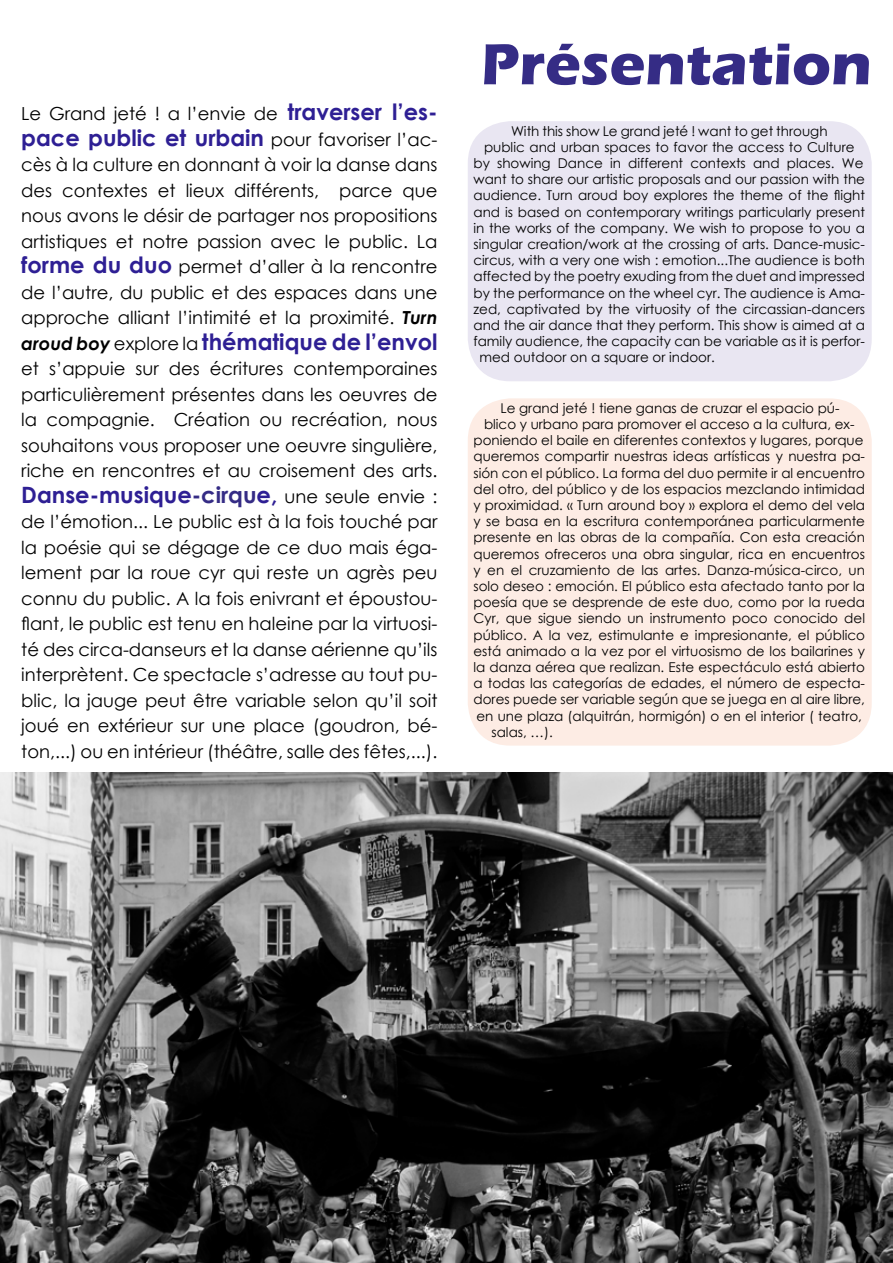
<style>
.page{position:relative;width:893px;height:1263px;background:#fff}
.page>*{position:absolute;margin:0;border:0;box-sizing:border-box;transform-origin:0 0}
.t1{font:700 60px "Eras ITC";color:#352c85}
.t2{font:700 22.5px "Century Gothic";color:#2e1f94}
.t3{font:18px/25.5px "Century Gothic";color:#000;text-align:justify}
.t4{font:13.5px "Century Gothic";color:#000}
.s1{font-weight:700;font-size:22.5px;color:#2e1f94}
.s2{font-weight:400;font-size:18px;color:#000}
.s3{font-weight:700;font-style:italic}
.s4{font-style:italic;font-size:18px;color:#000}
.s5{color:#352c85}
</style>
<div class="page">
<img style="left:0;top:773px;width:893px;height:490px">
<div style="left:468px;top:121px;width:404px;height:260px;background:#e9e6f2;border-radius:43px"></div>
<div style="left:468px;top:398px;width:404px;height:348px;background:#fdece4;border-radius:43px"></div>
<h3 class="t3" style="left:21px;top:101px;width:418px">Le Grand jeté ! a l’envie de <span class="s1">traverser l’es-</span></h3>
<h2 class="t2" style="left:21px;top:121px;width:418px">pace public et urbain <span class="s2">pour favoriser l’ac-</span></h2>
<p class="t3" style="left:21px;top:152px;width:418px">cès à la culture en donnant à voir la danse dans des contextes et lieux différents, parce que nous avons le désir de partager nos propositions artistiques et notre passion avec le public. La <span class="s1">forme du duo</span> permet d’aller à la rencontre de l’autre, du public et des espaces dans une approche alliant l’intimité et la proximité. <span class="s3">Turn</span></p>
<h2 class="t2" style="left:21px;top:325px;width:418px"><span class="s4">aroud boy</span> <span class="s2">explore la</span> thématique de l’envol</h2>
<h3 class="t3" style="left:21px;top:356px;width:418px">et s’appuie sur des écritures contemporaines particulièrement présentes dans les oeuvres de la compagnie. Création ou recréation, nous souhaitons vous proposer une oeuvre singulière, riche en rencontres et au croisement des arts.</h3>
<h2 class="t2" style="left:21px;top:478px;width:418px">Danse-musique<span class="s5">-cirqu</span>e, <span class="s2">une seule envie :</span></h2>
<p class="t3" style="left:21px;top:509px;width:418px">de l’émotion... Le public est à la fois touché par la poésie qui se dégage de ce duo mais éga&shy;lement par la roue cyr qui reste un agrès peu connu du public. A la fois enivrant et époustou&shy;flant, le public est tenu en haleine par la virtuosi&shy;té des circa-danseurs et la danse aérienne qu’ils interprètent. Ce spectacle s’adresse au tout pu&shy;blic, la jauge peut être variable selon qu’il soit joué en extérieur sur une place (goudron, bé&shy;ton,...) ou en intérieur (théâtre, salle des fêtes,...).</p>
<h1 class="t1" style="left:481px;top:30px;width:392px">Présentation</h1>
<p class="t4" style="left:511px;top:121px;width:318px">With this show Le grand jeté ! want to get through</p>
<p class="t4" style="left:484px;top:137px;width:372px">public and urban spaces to favor the access to Culture</p>
<p class="t4" style="left:473px;top:154px;width:392px">by showing Dance in different contexts and places. We</p>
<p class="t4" style="left:473px;top:170px;width:393px">want to share our artistic proposals and our passion with the</p>
<p class="t4" style="left:473px;top:186px;width:393px">audience. Turn aroud boy explores the theme of the flight</p>
<p class="t4" style="left:473px;top:202px;width:393px">and is based on contemporary writings particularly present</p>
<p class="t4" style="left:473px;top:218px;width:393px">in the works of the company. We wish to propose to you a</p>
<p class="t4" style="left:473px;top:235px;width:393px">singular creation/work at the crossing of arts. Dance-music-</p>
<p class="t4" style="left:473px;top:251px;width:393px">circus, with a very one wish : emotion...The audience is both</p>
<p class="t4" style="left:473px;top:267px;width:393px">affected by the poetry exuding from the duet and impressed</p>
<p class="t4" style="left:473px;top:283px;width:393px">by the performance on the wheel cyr. The audience is Ama-</p>
<p class="t4" style="left:473px;top:299px;width:393px">zed, captivated by the virtuosity of the circassian-dancers</p>
<p class="t4" style="left:473px;top:316px;width:393px">and the air dance that they perform. This show is aimed at a</p>
<p class="t4" style="left:473px;top:332px;width:393px">family audience, the capacity can be variable as it is perfor-</p>
<p class="t4" style="left:479px;top:348px;width:237px">med outdoor on a square or indoor.</p>
<p class="t4" style="left:500px;top:398px;width:341px">Le grand jeté ! tiene ganas de cruzar el espacio pú-</p>
<p class="t4" style="left:484px;top:415px;width:372px">blico y urbano para promover el acceso a la cultura, ex-</p>
<p class="t4" style="left:473px;top:431px;width:391px">poniendo el baile en diferentes contextos y lugares, porque</p>
<p class="t4" style="left:473px;top:447px;width:393px">queremos compartir nuestras ideas artísticas y nuestra pa-</p>
<p class="t4" style="left:473px;top:463px;width:393px">sión con el público. La forma del duo permite ir al encuentro</p>
<p class="t4" style="left:473px;top:479px;width:393px">del otro, del público y de los espacios mezclando intimidad</p>
<p class="t4" style="left:473px;top:496px;width:393px">y proximidad. « Turn around boy » explora el demo del vela</p>
<p class="t4" style="left:473px;top:512px;width:393px">y se basa en la escritura contemporánea particularmente</p>
<p class="t4" style="left:473px;top:528px;width:393px">presente en las obras de la compañía. Con esta creación</p>
<p class="t4" style="left:473px;top:544px;width:393px">queremos ofreceros una obra singular, rica en encuentros</p>
<p class="t4" style="left:473px;top:560px;width:393px">y en el cruzamiento de las artes. Danza-música-circo, un</p>
<p class="t4" style="left:473px;top:577px;width:393px">solo deseo : emoción. El público esta afectado tanto por la</p>
<p class="t4" style="left:473px;top:593px;width:393px">poesía que se desprende de este duo, como por la rueda</p>
<p class="t4" style="left:473px;top:609px;width:393px">Cyr, que sigue siendo un instrumento poco conocido del</p>
<p class="t4" style="left:473px;top:625px;width:393px">público. A la vez, estimulante e impresionante, el público</p>
<p class="t4" style="left:473px;top:641px;width:393px">está animado a la vez por el virtuosismo de los bailarines y</p>
<p class="t4" style="left:473px;top:658px;width:393px">la danza aérea que realizan. Este espectáculo está abierto</p>
<p class="t4" style="left:473px;top:674px;width:393px">a todas las categorías de edades, el número de especta-</p>
<p class="t4" style="left:473px;top:690px;width:393px">dores puede ser variable según que se juega en al aire libre,</p>
<p class="t4" style="left:476px;top:706px;width:387px">en une plaza (alquitrán, hormigón) o en el interior ( teatro,</p>
<p class="t4" style="left:491px;top:722px;width:63px">salas, …).</p>
</div>
